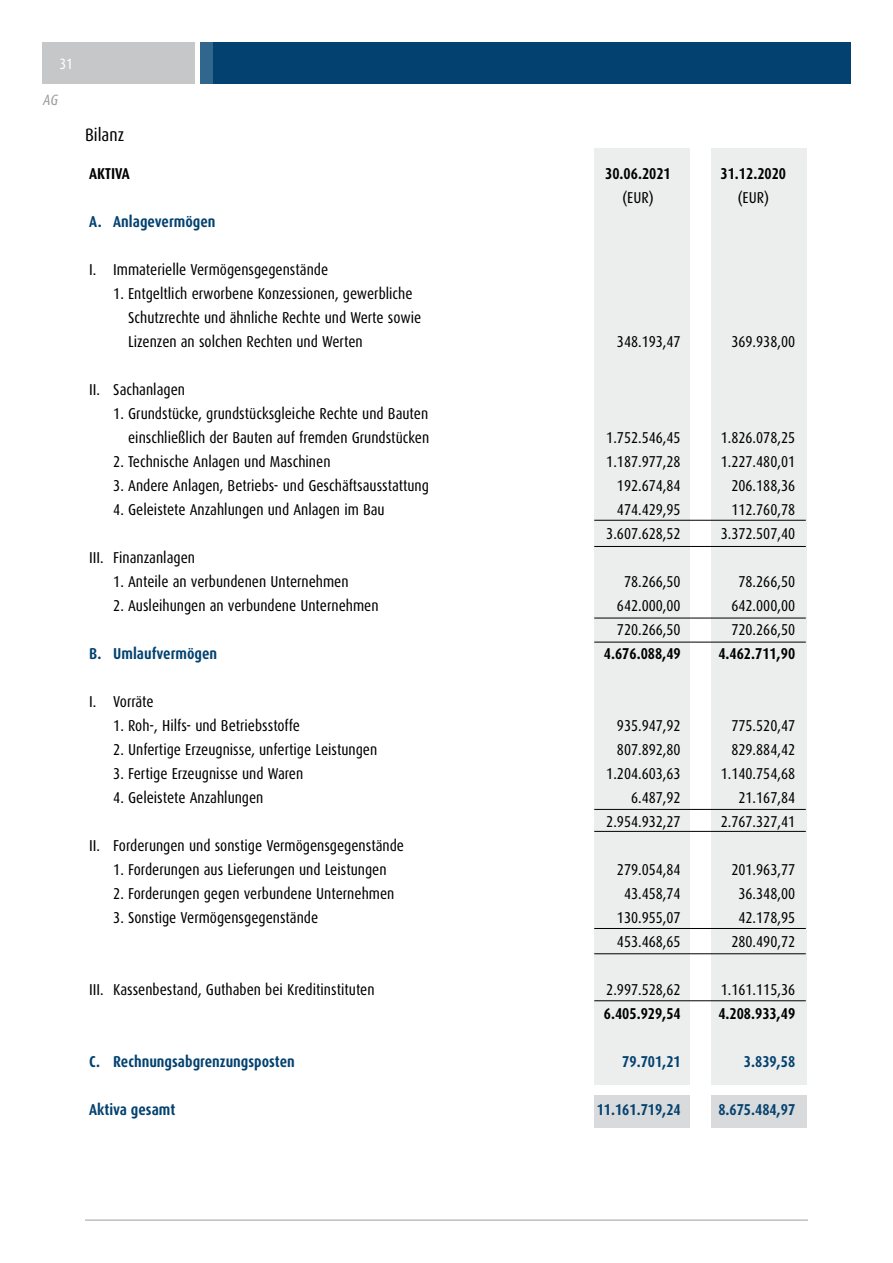
<style>
.page{position:relative;width:893px;height:1263px;background:#fff}
.page>*{position:absolute;margin:0;border:0;box-sizing:border-box;transform-origin:0 0}
.t1{font:18px "Dax Condensed";color:#000}
.t2{font:15.75px/24px "Dax Condensed";color:#000;text-align:right}
.t3{font:700 15.75px "Dax Condensed";color:#034270}
.t4{font:700 15.75px "Dax Condensed";color:#000}
.t5{font:15px "Dax Condensed";color:#fff}
.t6{font:italic 15px "Dax Condensed";color:#9c9e9f}
.s1{font-weight:700}
</style>
<div class="page">
<div style="left:211px;top:43px;width:639px;height:41px;background:#034270"></div>
<div style="left:201px;top:43px;width:12px;height:41px;background:#31678d"></div>
<div style="left:43px;top:43px;width:152px;height:41px;background:#c6c7c8"></div>
<hr style="left:85px;top:1220px;width:723px;height:1px;background:#9c9e9f">
<div style="left:594px;top:1095px;width:96px;height:32px;background:#d9dadb"></div>
<div style="left:711px;top:1095px;width:96px;height:32px;background:#d9dadb"></div>
<div style="left:594px;top:148px;width:96px;height:936px;background:#eceded"></div>
<div style="left:711px;top:148px;width:96px;height:936px;background:#eceded"></div>
<hr style="left:594px;top:546px;width:212px;height:1px;background:#000">
<hr style="left:594px;top:520px;width:212px;height:1px;background:#000">
<hr style="left:594px;top:642px;width:212px;height:1px;background:#000">
<hr style="left:594px;top:618px;width:212px;height:1px;background:#000">
<hr style="left:594px;top:831px;width:212px;height:1px;background:#000">
<hr style="left:594px;top:809px;width:212px;height:1px;background:#000">
<hr style="left:594px;top:953px;width:212px;height:1px;background:#000">
<hr style="left:594px;top:928px;width:212px;height:1px;background:#000">
<hr style="left:594px;top:1000px;width:212px;height:1px;background:#000">
<p class="t5" style="left:60px;top:56px;width:15px">31</p>
<p class="t6" style="left:43px;top:92px;width:19px">AG</p>
<p class="t1" style="left:85px;top:125px;width:41px">Bilanz</p>
<p class="t4" style="left:89px;top:165px;width:42px">AKTIVA</p>
<p class="t4" style="left:613px;top:165px;width:67px">30.06.20 3</p>
<p class="t4" style="left:727px;top:165px;width:67px">31.12.2012</p>
<p class="t2" style="left:630px;top:186px;width:33px"><span class="s1">(</span>EUR)</p>
<p class="t2" style="left:744px;top:186px;width:33px"><span class="s1">(</span>EUR)</p>
<p class="t3" style="left:89px;top:213px;width:128px">A. Anlagevermögen</p>
<p class="t2" style="left:89px;top:258px;width:240px">I. Immaterielle Vermögensgegenstände</p>
<p class="t2" style="left:128px;top:282px;width:295px;text-align:left;text-indent:-15px">1. Entgeltlich erworbene Konzessionen, gewerbliche<br>Schutzrechte und ähnliche Rechte und Werte sowie<br>Lizenzen an solchen Rechten und Werten</p>
<p class="t2" style="left:89px;top:378px;width:97px">II. Sachanlagen</p>
<p class="t2" style="left:113px;top:402px;width:317px">1. Grundstücke, grundstücksgleiche Rechte und Bauten einschließlich der Bauten auf fremden Grundstücken</p>
<p class="t4" style="left:605px;top:165px;width:67px">30.06.2021</p>
<p class="t2" style="left:622px;top:186px;width:33px">(EUR)</p>
<p class="t4" style="left:721px;top:165px;width:67px">31.12.2020</p>
<p class="t2" style="left:738px;top:186px;width:33px">(EUR)</p>
<p class="t2" style="left:617px;top:330px;width:65px">348.193,47</p>
<p class="t2" style="left:731px;top:330px;width:65px">369.938,00</p>
<p class="t2" style="left:606px;top:426px;width:76px">1.752.546,45<br>1.187.977,28<br>192.674,84<br>474.429,95<br>3.607.628,52</p>
<p class="t2" style="left:617px;top:570px;width:65px;text-align:center">78.266,50<br>642.000,00<br>720.266,50</p>
<p class="t4" style="left:604px;top:645px;width:78px">4.676.088,49</p>
<p class="t2" style="left:721px;top:426px;width:76px">1.826.078,25<br>1.227.480,01<br>206.188,36<br>112.760,78<br>3.372.507,40</p>
<p class="t2" style="left:731px;top:570px;width:65px;text-align:center">78.266,50<br>642.000,00<br>720.266,50</p>
<p class="t4" style="left:718px;top:645px;width:78px">4.462.711,90</p>
<p class="t2" style="left:609px;top:426px;width:76px">2.555.958,59</p>
<p class="t2" style="left:724px;top:426px;width:76px">2.629.524,10</p>
<p class="t2" style="left:113px;top:450px;width:219px">2. Technische Anlagen und Maschinen</p>
<p class="t2" style="left:609px;top:450px;width:76px">1.446.862,41</p>
<p class="t2" style="left:724px;top:450px;width:76px">1.598.056,17</p>
<p class="t2" style="left:113px;top:474px;width:317px">3. Andere Anlagen, Betriebs- und Geschäftsausstattung</p>
<p class="t2" style="left:619px;top:474px;width:65px">210.125,48</p>
<p class="t2" style="left:735px;top:474px;width:65px">221.265,36</p>
<p class="t2" style="left:113px;top:498px;width:273px">4. Geleistete Anzahlungen und Anlagen im Bau</p>
<p class="t2" style="left:619px;top:498px;width:65px">228.753,34</p>
<p class="t2" style="left:735px;top:498px;width:65px">255.767,97</p>
<p class="t2" style="left:609px;top:522px;width:76px">4.441.699,82</p>
<p class="t2" style="left:724px;top:522px;width:76px">4.704.613,60</p>
<p class="t2" style="left:89px;top:546px;width:107px">III. Finanzanlagen</p>
<p class="t2" style="left:113px;top:570px;width:237px">1. Anteile an verbundenen Unternehmen</p>
<p class="t2" style="left:113px;top:594px;width:267px">2. Ausleihungen an verbundene Unternehmen</p>
<p class="t2" style="left:627px;top:594px;width:58px">28.266,50</p>
<p class="t2" style="left:742px;top:594px;width:58px">28.266,50</p>
<p class="t2" style="left:619px;top:618px;width:65px">246.483,76</p>
<p class="t2" style="left:735px;top:618px;width:65px">255.496,28</p>
<p class="t3" style="left:89px;top:645px;width:129px">B. Umlaufvermögen</p>
<p class="t2" style="left:89px;top:690px;width:66px">I. Vorräte</p>
<p class="t2" style="left:113px;top:714px;width:188px">1. Roh-, Hilfs- und Betriebsstoffe</p>
<p class="t2" style="left:619px;top:714px;width:65px">580.309,12</p>
<p class="t2" style="left:735px;top:714px;width:65px">557.108,71</p>
<p class="t2" style="left:113px;top:738px;width:266px">2. Unfertige Erzeugnisse, unfertige Leistungen</p>
<p class="t2" style="left:619px;top:738px;width:65px">684.267,07</p>
<p class="t2" style="left:735px;top:738px;width:65px">674.429,62</p>
<p class="t2" style="left:113px;top:762px;width:192px">3. Fertige Erzeugnisse und Waren</p>
<p class="t2" style="left:619px;top:762px;width:65px">694.817,21</p>
<p class="t2" style="left:735px;top:762px;width:65px">664.904,01</p>
<p class="t2" style="left:113px;top:786px;width:152px">4. Geleistete Anzahlungen</p>
<p class="t2" style="left:634px;top:786px;width:51px">1.576,73</p>
<p class="t2" style="left:774px;top:786px;width:26px">0,00</p>
<p class="t2" style="left:609px;top:810px;width:76px">1.960.970,13</p>
<p class="t2" style="left:724px;top:810px;width:76px">1.896.442,34</p>
<p class="t2" style="left:89px;top:834px;width:316px">II. Forderungen und sonstige Vermögensgegenstände</p>
<p class="t2" style="left:113px;top:858px;width:275px">1. Forderungen aus Lieferungen und Leistungen</p>
<p class="t2" style="left:619px;top:858px;width:65px">136.776,81</p>
<p class="t2" style="left:735px;top:858px;width:65px">124.119,30</p>
<p class="t2" style="left:113px;top:882px;width:283px">2. Forderungen gegen verbundene Unternehmen</p>
<p class="t2" style="left:627px;top:882px;width:58px">92.711,10</p>
<p class="t2" style="left:742px;top:882px;width:58px">99.336,23</p>
<p class="t2" style="left:113px;top:906px;width:207px">3. Sonstige Vermögensgegenstände</p>
<p class="t2" style="left:619px;top:906px;width:65px">182.214,45</p>
<p class="t2" style="left:735px;top:906px;width:65px">129.644,45</p>
<p class="t4" style="left:625px;top:933px;width:60px">11 702 36</p>
<p class="t2" style="left:735px;top:930px;width:65px">353.099,98</p>
<p class="t2" style="left:89px;top:978px;width:287px">III. Kassenbestand, Guthaben bei Kreditinstituten</p>
<p class="t2" style="left:619px;top:978px;width:65px">840.161,77</p>
<p class="t2" style="left:735px;top:978px;width:65px">585.815,52</p>
<p class="t4" style="left:606px;top:1005px;width:78px">3.212.834,26</p>
<p class="t4" style="left:722px;top:1005px;width:78px">2.835.357,84</p>
<p class="t3" style="left:89px;top:1053px;width:207px">C. Rechnungsabgrenzungsposten</p>
<p class="t3" style="left:89px;top:1101px;width:88px">Aktiva gesamt</p>
<p class="t3" style="left:625px;top:1101px;width:60px">76.630,06</p>
<p class="t3" style="left:740px;top:1101px;width:60px">68.663,00</p>
<p class="t2" style="left:606px;top:714px;width:76px">935.947,92<br>807.892,80<br>1.204.603,63<br>6.487,92<br>2.954.932,27</p>
<p class="t2" style="left:617px;top:858px;width:65px;text-align:center">279.054,84<br>43.458,74<br>130.955,07<br>453.468,65</p>
<p class="t2" style="left:606px;top:978px;width:76px">2.997.528,62</p>
<p class="t4" style="left:604px;top:1005px;width:78px">6.405.929,54</p>
<p class="t3" style="left:622px;top:1053px;width:60px">79.701,21</p>
<p class="t3" style="left:597px;top:1101px;width:86px">11.161.719,24</p>
<p class="t2" style="left:721px;top:714px;width:76px">775.520,47<br>829.884,42<br>1.140.754,68<br>21.167,84<br>2.767.327,41</p>
<p class="t2" style="left:731px;top:858px;width:65px;text-align:center">201.963,77<br>36.348,00<br>42.178,95<br>280.490,72</p>
<p class="t2" style="left:721px;top:978px;width:76px">1.161.115,36</p>
<p class="t4" style="left:718px;top:1005px;width:78px">4.208.933,49</p>
<p class="t3" style="left:744px;top:1053px;width:53px">3.839,58</p>
<p class="t3" style="left:718px;top:1101px;width:78px">8.675.484,97</p>
</div>
